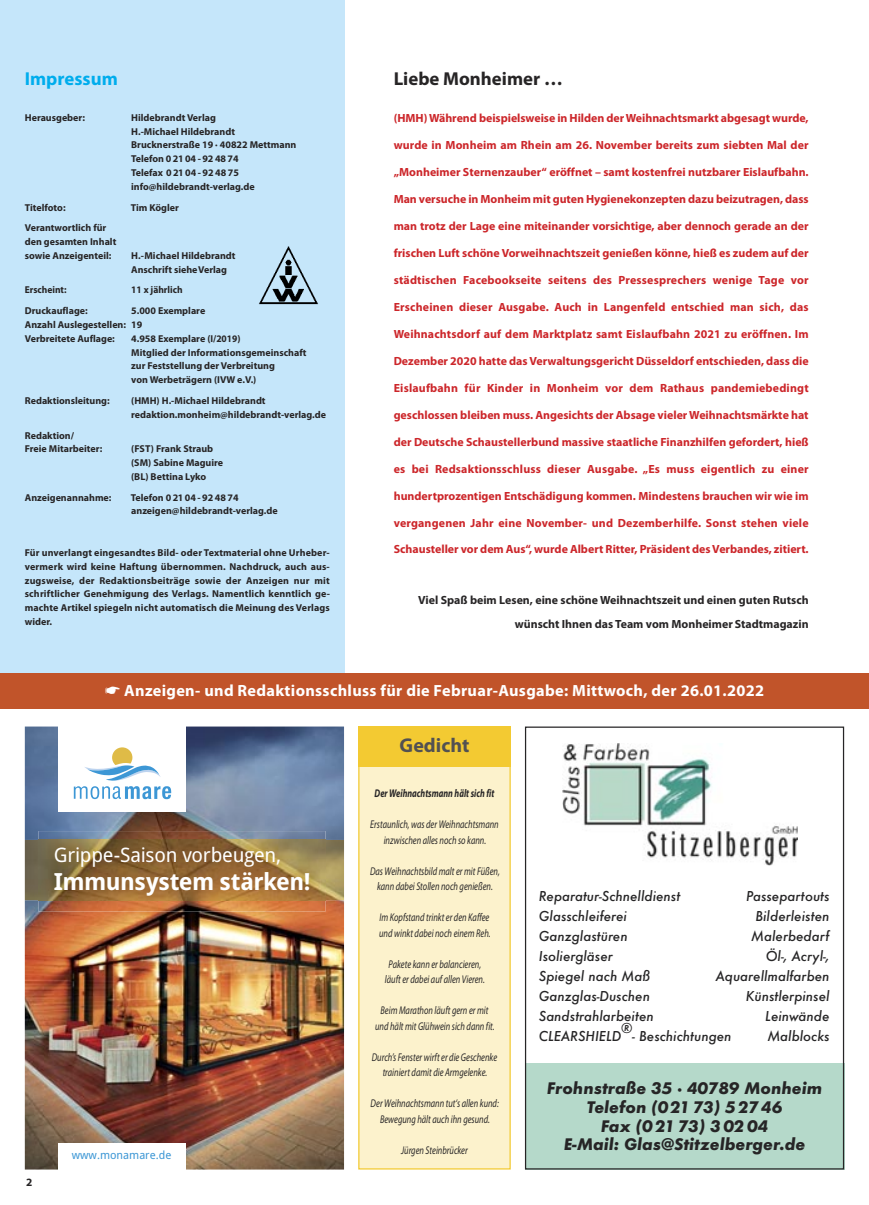
<style>
.page{position:relative;width:869px;height:1205px;background:#fff}
.page>*{position:absolute;margin:0;border:0;box-sizing:border-box;transform-origin:0 0}
.t1{font:700 23.62px "Droid Sans";letter-spacing:-.025em;color:#fff}
.t2{font:20px "Droid Sans";letter-spacing:-.015em;color:#fff}
.t3{font:700 20px "Myriad Pro";color:#525152}
.t4{font:700 18.75px "Myriad Pro";color:#272526}
.t5{font:700 18.75px "Myriad Pro";color:#00aded}
.t6{font:italic 700 17.5px/18.8px "Futura T";color:#262526;text-align:center}
.t7{font:700 16.25px "Myriad Pro";letter-spacing:.02em;color:#fff}
.t8{font:italic 500 15px/20px "Futura T";color:#262526}
.t9{font:700 11.88px "Myriad Pro";color:#cc262a}
.t10{font:700 11.88px/23.5px "Myriad Pro";color:#272526;text-align:right}
.t11{font:italic 11.25px/15.5px "Myriad Pro";color:#272526;text-align:center;scale:.75 1}
.t12{font:italic 700 11.25px "Myriad Pro";color:#272526;scale:.75 1}
.t13{font:11.25px "Droid Sans";color:#3d97d5}
.t14{font:700 10px/13.8px "Myriad Pro";color:#272526}
.t15{font:700 10px "Myriad Pro";color:#272526;scale:.95 1}
</style>
<div class="page">
<div style="left:0;top:0;width:344px;height:709px;background:#c5e6fa"></div>
<img style="left:259px;top:246px;width:59px;height:59px">
<div style="left:0;top:673px;width:868px;height:36px;background:#c1542a"></div>
<img style="left:25px;top:726px;width:319px;height:443px">
<img style="left:25px;top:840px;width:319px;height:60px">
<img style="left:38px;top:831px;width:287px;height:80px">
<img style="left:38px;top:840px;width:287px;height:60px">
<div style="left:58px;top:726px;width:127px;height:86px;background:#fff"></div>
<svg style="left:74px;top:747px;width:97px;height:52px"></svg>
<div style="left:58px;top:1143px;width:127px;height:26px;background:#fff"></div>
<div style="left:524px;top:1063px;width:319px;height:106px;background:#b5d9ca"></div>
<div style="left:524px;top:726px;width:319px;height:443px;border:1px solid #262526"></div>
<img style="left:562px;top:743px;width:235px;height:123px">
<div style="left:359px;top:728px;width:150px;height:440px;background:#fcf2cc"></div>
<div style="left:358px;top:726px;width:152px;height:443px;border:1px solid #f3ca32"></div>
<div style="left:358px;top:726px;width:152px;height:41px;background:#f3ca32"></div>
<h3 class="t5" style="left:25px;top:72px;width:94px">Impressum</h3>
<h3 class="t4" style="left:393px;top:72px;width:170px">Liebe Monheimer …</h3>
<p class="t9" style="left:393px;top:114px;width:416px">(HMH) Während beispielsweise in Hilden der Weihnachtsmarkt abgesagt wurde,</p>
<p class="t9" style="left:393px;top:141px;width:416px">wurde in Monheim am Rhein am 26. November bereits zum siebten Mal der</p>
<p class="t9" style="left:393px;top:168px;width:416px">„Monheimer Sternenzauber“ eröffnet – samt kostenfrei nutzbarer Eislaufbahn.</p>
<p class="t9" style="left:393px;top:195px;width:416px">Man versuche in Monheim mit guten Hygienekonzepten dazu beizutragen, dass</p>
<p class="t9" style="left:393px;top:222px;width:416px">man trotz der Lage eine miteinander vorsichtige, aber dennoch gerade an der</p>
<p class="t9" style="left:393px;top:249px;width:416px">frischen Luft schöne Vorweihnachtszeit genießen könne, hieß es zudem auf der</p>
<p class="t9" style="left:393px;top:275px;width:416px">städtischen Facebookseite seitens des Pressesprechers wenige Tage vor</p>
<p class="t9" style="left:393px;top:302px;width:416px">Erscheinen dieser Ausgabe. Auch in Langenfeld entschied man sich, das</p>
<p class="t9" style="left:393px;top:329px;width:416px">Weihnachtsdorf auf dem Marktplatz samt Eislaufbahn 2021 zu eröffnen. Im</p>
<p class="t9" style="left:393px;top:356px;width:416px">Dezember 2020 hatte das Verwaltungsgericht Düsseldorf entschieden, dass die</p>
<p class="t9" style="left:393px;top:383px;width:416px">Eislaufbahn für Kinder in Monheim vor dem Rathaus pandemiebedingt</p>
<p class="t9" style="left:393px;top:410px;width:416px">geschlossen bleiben muss. Angesichts der Absage vieler Weihnachtsmärkte hat</p>
<p class="t9" style="left:393px;top:437px;width:416px">der Deutsche Schaustellerbund massive staatliche Finanzhilfen gefordert, hieß</p>
<p class="t9" style="left:393px;top:464px;width:416px">es bei Redsaktionsschluss dieser Ausgabe. „Es muss eigentlich zu einer</p>
<p class="t9" style="left:393px;top:491px;width:416px">hundertprozentigen Entschädigung kommen. Mindestens brauchen wir wie im</p>
<p class="t9" style="left:393px;top:518px;width:416px">vergangenen Jahr eine November- und Dezemberhilfe. Sonst stehen viele</p>
<p class="t9" style="left:393px;top:545px;width:416px">Schausteller vor dem Aus“, wurde Albert Ritter, Präsident des Verbandes, zitiert.</p>
<p class="t14" style="left:25px;top:112px;width:62px">Herausgeber:</p>
<p class="t14" style="left:131px;top:112px;width:167px">Hildebrandt Verlag<br>H.-Michael Hildebrandt<br>Brucknerstraße 19 · 40822 Mettmann<br>Telefon 0 21 04- 92 48 74<br>Telefax 0 21 04- 92 48 75 info@hildebrandt-verlag.de</p>
<p class="t14" style="left:25px;top:201px;width:42px">Titelfoto:</p>
<p class="t14" style="left:131px;top:201px;width:50px">Tim Kögler</p>
<p class="t14" style="left:25px;top:222px;width:93px">Verantwortlich für den gesamten Inhalt sowie Anzeigenteil:</p>
<p class="t14" style="left:131px;top:249px;width:106px">H.-Michael Hildebrandt<br>Anschrift sieheVerlag</p>
<p class="t15" style="left:25px;top:286px;width:45px">Erscheint:</p>
<p class="t15" style="left:131px;top:286px;width:56px">11 x jährlich</p>
<p class="t14" style="left:25px;top:305px;width:64px">Druckauflage:</p>
<p class="t14" style="left:25px;top:305px;width:182px;text-indent:106px">5.000 Exemplare<br>Anzahl Auslegestellen: 19<br>Verbreitete Auflage:</p>
<p class="t14" style="left:131px;top:332px;width:177px">4.958 Exemplare (I/2019)<br>Mitglied der Informationsgemeinschaft zur Feststellung der Verbreitung<br>von Werbeträgern (IVW e.V.)</p>
<p class="t14" style="left:25px;top:394px;width:86px">Redaktionsleitung:</p>
<p class="t14" style="left:131px;top:394px;width:196px">(HMH) H.-Michael Hildebrandt redaktion.monheim@hildebrandt-verlag.de</p>
<p class="t14" style="left:25px;top:429px;width:79px">Redaktion/<br>Freie Mitarbeiter:</p>
<p class="t14" style="left:131px;top:443px;width:93px">(FST) Frank Straub (SM) Sabine Maguire (BL) Bettina Lyko</p>
<p class="t14" style="left:25px;top:491px;width:88px">Anzeigenannahme:</p>
<p class="t14" style="left:131px;top:491px;width:148px">Telefon 0 21 04 -92 48 74 anzeigen@hildebrandt-verlag.de</p>
<p class="t14" style="left:25px;top:547px;width:307px;text-align:justify">Für unverlangt eingesandtes Bild- oder Textmaterial ohne Urheber - vermerk wird keine Haftung übernommen. Nachdruck, auch aus - zugsweise, der Redaktionsbeiträge sowie der An zeigen nur mit schriftlicher Genehmigung des Verlags. Namentlich kenntlich ge&shy;machte Artikel spiegeln nicht auto matisch die Meinung des Verlags wider.</p>
<p class="t10" style="left:418px;top:589px;width:392px">Viel Spaß beim Lesen, eine schöne Weihnachtszeit und einen guten Rutsch wünscht Ihnen das Team vom Monheimer Stadtmagazin</p>
<h3 class="t7" style="left:105px;top:684px;width:660px">☛ Anzeigen- und Redaktionsschluss für die Februar-Ausgabe: Mittwoch, der 26.01.2022</h3>
<h2 class="t2" style="left:54px;top:847px;width:229px">Grippe-Saison vorbeugen,</h2>
<h1 class="t1" style="left:54px;top:867px;width:258px">Immunsystem stärken!</h1>
<p class="t13" style="left:72px;top:1150px;width:101px">www.monamare.de</p>
<h2 class="t3" style="left:399px;top:738px;width:71px">Gedicht</h2>
<p class="t12" style="left:374px;top:789px;width:161px">Der Weihnachtsmann hält sich fit</p>
<p class="t11" style="left:370px;top:817px;width:173px">Erstaunlich, was der Weihnachtsmann inzwischen alles noch so kann.</p>
<p class="t11" style="left:370px;top:864px;width:175px">Das Weihnachtsbild malt er mit Füßen, kann dabei Stollen noch genießen.</p>
<p class="t11" style="left:379px;top:910px;width:150px;text-align:left">Im Kopfstand trinkt er den Kaffee und winkt dabei noch einem Reh.</p>
<p class="t11" style="left:385px;top:957px;width:135px">Pakete kann er balancieren, läuft er dabei auf allen Vieren.</p>
<p class="t11" style="left:375px;top:1003px;width:161px">Beim Marathon läuft gern er mit und hält mit Glühwein sich dann fit.</p>
<p class="t11" style="left:371px;top:1050px;width:169px">Durch’s Fenster wirft er die Geschenke trainiert damit die Armgelenke.</p>
<p class="t11" style="left:370px;top:1096px;width:172px">Der Weihnachtsmann tut‘s allen kund:<br>Bewegung hält auch ihn gesund.</p>
<p class="t11" style="left:401px;top:1143px;width:90px">Jürgen Steinbrücker</p>
<p class="t8" style="left:538px;top:887px;width:143px">Reparatur-Schnelldienst<br>Glasschleiferei<br>Ganzglastüren<br>Isoliergläser<br>Spiegel nach Maß<br>Ganzglas-Duschen<br>Sandstrahlarbeiten<br>CLEARSHIELD</p>
<p class="t8" style="left:715px;top:887px;width:115px;text-align:right">Passepartouts<br>Bilderleisten<br>Malerbedarf<br>Öl-, Acryl-,<br>Aquarellmalfarben<br>Künstlerpinsel<br>Leinwände<br>Malblocks</p>
<p class="t8" style="left:621px;top:1019px;width:12px">®</p>
<p class="t8" style="left:632px;top:1027px;width:101px">- Beschichtungen</p>
<h3 class="t6" style="left:546px;top:1080px;width:277px">Frohnstraße 35 · 40789 Monheim<br>Telefon (021 73) 5 27 46<br>Fax (0 21 73) 3 02 04<br>E-Mail: Glas@Stitzelberger.de</h3>
</div>
